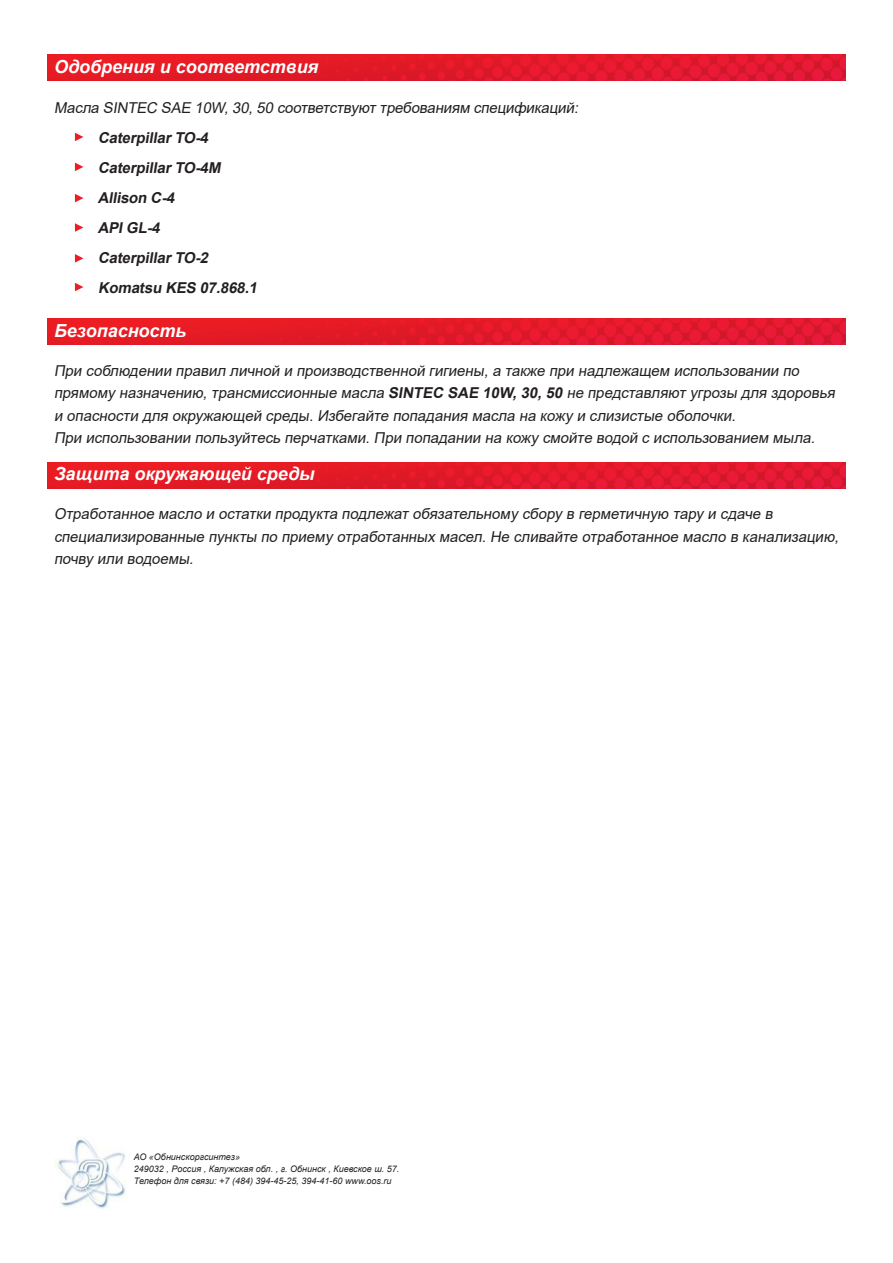
<style>
.page{position:relative;width:893px;height:1263px;background:#fff}
.page>*{position:absolute;margin:0;border:0;box-sizing:border-box;transform-origin:0 0}
.t1{font:italic 700 18px "Arial";color:#fff}
.t2{font:italic 15px/22.5px "Arial";color:#231f20}
.t3{font:italic 700 15px "Arial";color:#231f20}
.t4{font:italic 9px "Arial";color:#231f20}
.s1{font-weight:700}
</style>
<div class="page">
<img style="left:48px;top:319px;width:797px;height:25px">
<img style="left:48px;top:463px;width:797px;height:25px">
<img style="left:54px;top:1137px;width:72px;height:72px">
<img style="left:48px;top:55px;width:797px;height:25px">
<svg style="left:75px;top:194px;width:8px;height:8px"></svg>
<svg style="left:75px;top:133px;width:8px;height:8px"></svg>
<svg style="left:75px;top:163px;width:8px;height:8px"></svg>
<svg style="left:75px;top:223px;width:8px;height:9px"></svg>
<svg style="left:75px;top:254px;width:8px;height:9px"></svg>
<svg style="left:75px;top:283px;width:8px;height:8px"></svg>
<p class="t1" style="left:54px;top:55px;width:266px">Одобрения и соответствия</p>
<p class="t2" style="left:54px;top:96px;width:529px">Масла SINTEC SAE 10W,30,50 соответствуют требованиям спецификаций:</p>
<p class="t3" style="left:98px;top:127px;width:115px">CaterpillarTO-4</p>
<p class="t3" style="left:98px;top:157px;width:127px">CaterpillarTO-4M</p>
<p class="t3" style="left:98px;top:187px;width:82px">Allison C-4</p>
<p class="t3" style="left:98px;top:217px;width:67px">APIGL-4</p>
<p class="t3" style="left:98px;top:247px;width:115px">CaterpillarTO-2</p>
<p class="t3" style="left:98px;top:277px;width:164px">Komatsu KES 07.868.1</p>
<p class="t1" style="left:54px;top:319px;width:134px">Безопасность</p>
<p class="t2" style="left:54px;top:359px;width:786px">При соблюдении правил личной и производственной гигиены, а также при надлежащем использовании по прямому назначению, трансмиссионные масла <span class="s1">SINTEC SAE 10W,30,50</span> не представляют угрозы для здоровья и опасности для окружающей среды. Избегайте попадания масла на кожу и слизистые оболочки.</p>
<p class="t2" style="left:54px;top:426px;width:766px">При использовании пользуйтесь перчатками. При попадании на кожу смойте водой с использованием мыла.</p>
<p class="t1" style="left:54px;top:462px;width:262px">Защита окружающей среды</p>
<p class="t2" style="left:54px;top:503px;width:789px">Отработанное масло и остатки продукта подлежат обязательному сбору в герметичную тару и сдаче в специализированные пункты по приему отработанных масел. Не сливайте отработанное масло в канализацию, почву или водоемы.</p>
<p class="t4" style="left:134px;top:1151px;width:108px">АО «Обнинскоргсинтез»</p>
<p class="t4" style="left:134px;top:1163px;width:267px">249032 , Россия , Калужская обл. , г. Обнинск , Киевское ш. 57.</p>
<p class="t4" style="left:134px;top:1175px;width:259px">Телефон для связи: +7 (484) 394-45-25, 394-41-60 www.oos.ru</p>
</div>
